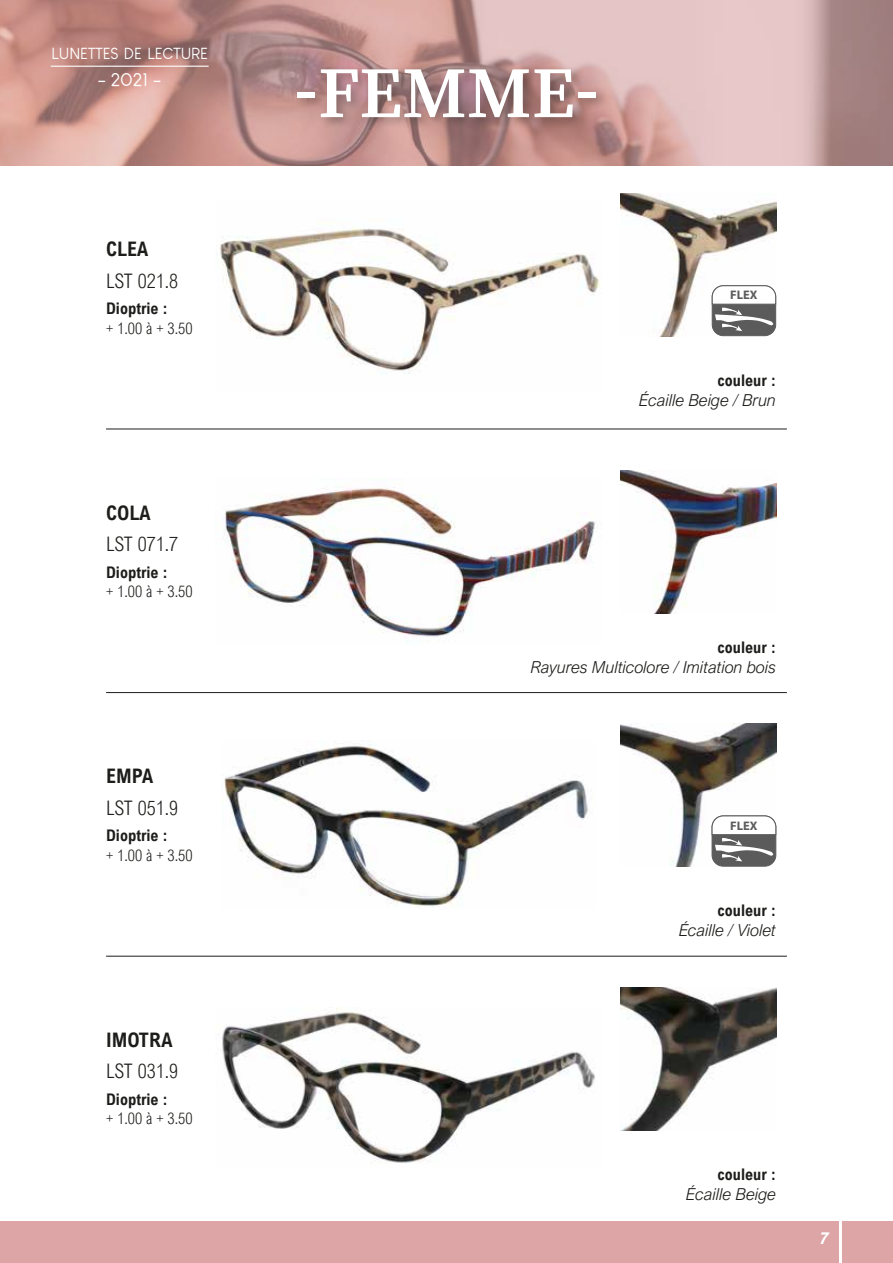
<style>
.page{position:relative;width:893px;height:1263px;background:#dda5a5}
.page>*{position:absolute;margin:0;border:0;box-sizing:border-box;transform-origin:0 0}
.t1{font:72px "Source Serif Variable";letter-spacing:-.005em;color:#fff}
.t2{font:300 19.95px "Arial Nova Cond";letter-spacing:-.01em;color:#1d1d1b}
.t3{font:700 19.95px "Arial Nova Cond";color:#1d1d1b}
.t4{font:19.2px "Louis George Cafe";color:#fff}
.t5{font:italic 300 16.5px "Arial Nova";color:#1d1d1b}
.t6{font:italic 700 16.5px "Arial Nova";color:#fff}
.t7{font:700 16.05px "Arial Nova Cond";color:#1d1d1b}
.t8{font:300 16.05px "Arial Nova Cond";color:#1d1d1b}
.t9{font:15.75px "Louis George Cafe";color:#fff}
.t10{font:700 12.45px "Myriad Pro";color:#5b5b5b}
</style>
<div class="page">
<img style="left:0;top:0;width:893px;height:166px">
<div style="left:294px;top:65px;width:314px;height:64px;background:#1d1d1b;opacity:.33"></div>
<hr style="left:51px;top:66px;width:158px;height:1px;background:#fff">
<div style="left:0;top:166px;width:893px;height:1054px;background:#fff"></div>
<hr style="left:839px;top:1193px;width:3px;height:70px;background:#fff">
<hr style="left:106px;top:429px;width:681px;height:1px;background:#1d1d1b">
<hr style="left:106px;top:692px;width:681px;height:1px;background:#1d1d1b">
<hr style="left:106px;top:956px;width:681px;height:1px;background:#1d1d1b">
<img style="left:220px;top:227px;width:380px;height:147px">
<img style="left:620px;top:193px;width:156px;height:143px">
<div style="left:712px;top:286px;width:64px;height:50px;background:#5b5b5b;border-radius:11px"></div>
<div style="left:712px;top:285px;width:64px;height:51px;border:1px solid #5b5b5b;border-radius:11px"></div>
<svg style="left:711px;top:285px;width:65px;height:46px"></svg>
<img style="left:223px;top:487px;width:372px;height:150px">
<img style="left:620px;top:471px;width:156px;height:143px">
<img style="left:224px;top:740px;width:364px;height:168px">
<img style="left:620px;top:724px;width:156px;height:142px">
<div style="left:712px;top:816px;width:64px;height:50px;background:#5b5b5b;border-radius:11px"></div>
<div style="left:712px;top:816px;width:64px;height:50px;border:1px solid #5b5b5b;border-radius:11px"></div>
<svg style="left:711px;top:815px;width:65px;height:46px"></svg>
<img style="left:222px;top:1008px;width:373px;height:156px">
<img style="left:620px;top:987px;width:156px;height:143px">
<p class="t9" style="left:51px;top:44px;width:27px">LUNETTE</p>
<p class="t9" style="left:110px;top:44px;width:47px">SDE LECT</p>
<p class="t9" style="left:181px;top:44px;width:27px">URE</p>
<p class="t4" style="left:98px;top:68px;width:65px">- 2021 -</p>
<p class="t3" style="left:106px;top:236px;width:44px">CLEA</p>
<p class="t2" style="left:106px;top:268px;width:74px">LST 021.8</p>
<p class="t7" style="left:106px;top:298px;width:63px">Dioptrie :</p>
<p class="t8" style="left:106px;top:318px;width:88px">+ 1.00 à + 3.50</p>
<p class="t3" style="left:106px;top:500px;width:46px">COLA</p>
<p class="t2" style="left:106px;top:532px;width:74px">LST 071.7</p>
<p class="t7" style="left:106px;top:562px;width:63px">Dioptrie :</p>
<p class="t8" style="left:106px;top:582px;width:88px">+ 1.00 à + 3.50</p>
<p class="t3" style="left:106px;top:763px;width:49px">EMPA</p>
<p class="t2" style="left:106px;top:795px;width:74px">LST 051.9</p>
<p class="t7" style="left:106px;top:826px;width:63px">Dioptrie :</p>
<p class="t8" style="left:106px;top:845px;width:88px">+ 1.00 à + 3.50</p>
<p class="t3" style="left:106px;top:1027px;width:68px">IMOTRA</p>
<p class="t2" style="left:106px;top:1059px;width:74px">LST 031.9</p>
<p class="t7" style="left:106px;top:1089px;width:63px">Dioptrie :</p>
<p class="t8" style="left:106px;top:1109px;width:88px">+ 1.00 à + 3.50</p>
<h1 class="t1" style="left:295px;top:45px;width:304px">-FEMME-</h1>
<p class="t10" style="left:730px;top:287px;width:29px">FLEX</p>
<p class="t7" style="left:718px;top:370px;width:60px">couleur :</p>
<p class="t5" style="left:639px;top:390px;width:138px">Écaille Beige / Brun</p>
<p class="t7" style="left:718px;top:637px;width:60px">couleur :</p>
<p class="t5" style="left:531px;top:658px;width:247px">Rayures Multicolore / Imitation bois</p>
<p class="t10" style="left:730px;top:817px;width:29px">FLEX</p>
<p class="t7" style="left:718px;top:901px;width:60px">couleur :</p>
<p class="t5" style="left:679px;top:921px;width:99px">Écaille / Violet</p>
<p class="t7" style="left:718px;top:1164px;width:60px">couleur :</p>
<p class="t5" style="left:686px;top:1185px;width:91px">Écaille Beige</p>
<p class="t6" style="left:820px;top:1228px;width:11px">7</p>
</div>
